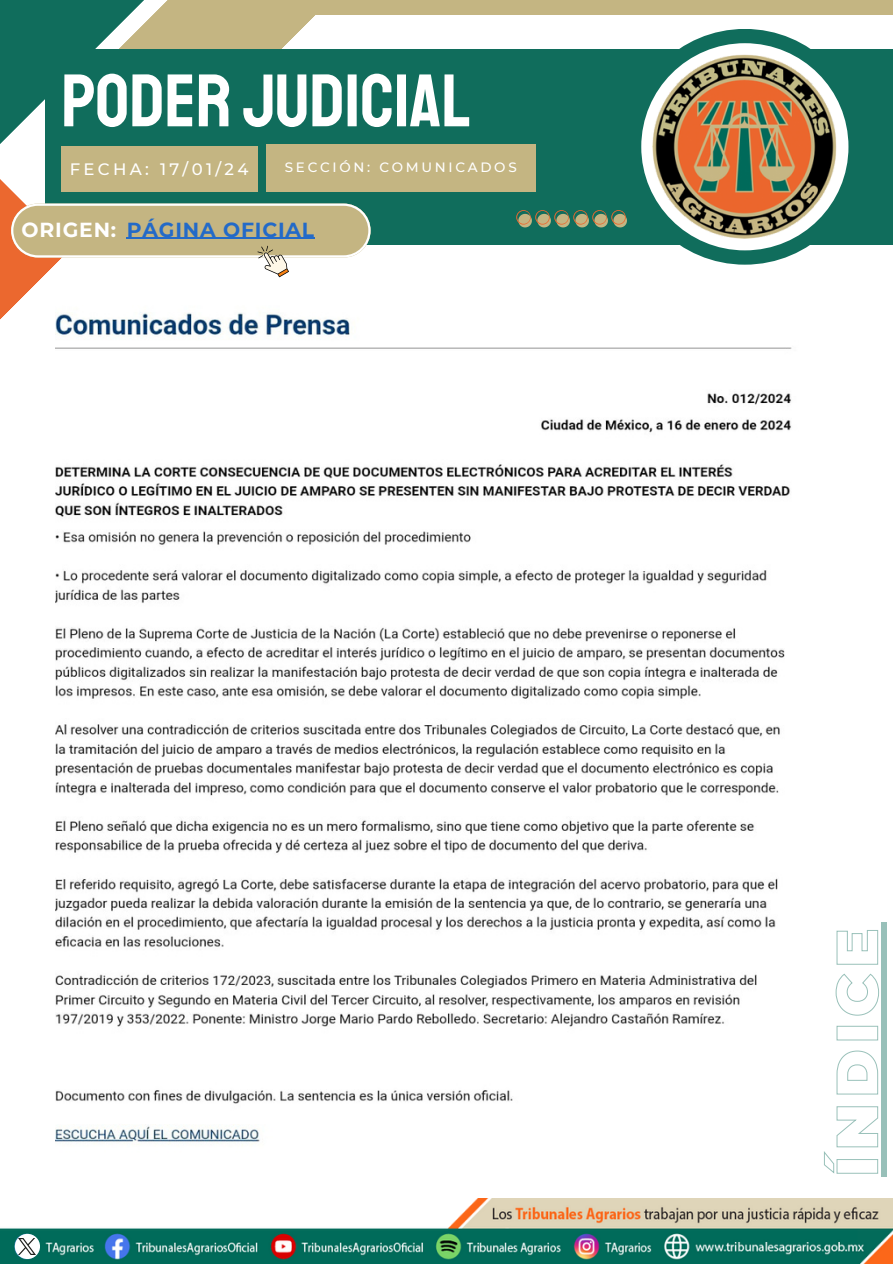
<style>
.page{position:relative;width:893px;height:1264px;background:#fff}
.page>*{position:absolute;margin:0;border:0;box-sizing:border-box;transform-origin:0 0}
.t1{font:74.4px "Staatliches";color:#fff}
.t2{font:700 20.25px "Montserrat";letter-spacing:.04em;color:#236ac8}
.t3{font:700 20.25px "Montserrat";letter-spacing:.04em;color:#fff}
.t4{font:500 16.5px "Montserrat";letter-spacing:.2em;color:#fff}
.t5{font:500 13.5px "Montserrat";letter-spacing:.2em;color:#fff}
</style>
<div class="page">
<img style="left:1px;top:1198px;width:891px;height:65px">
<svg style="left:15px;top:1233px;width:25px;height:25px"></svg>
<img style="left:19px;top:1238px;width:17px;height:16px">
<div style="left:201px;top:0;width:691px;height:15px;background:#c4b582"></div>
<div style="left:45px;top:49px;width:847px;height:195px;background:#106d5c"></div>
<div style="left:627px;top:29px;width:235px;height:236px;background:#106d5c;border-radius:50%"></div>
<div style="left:641px;top:43px;width:207px;height:207px;background:#fff;border-radius:50%"></div>
<img style="left:646px;top:48px;width:197px;height:198px;border-radius:50%">
<svg style="left:516px;top:210px;width:110px;height:17px"></svg>
<div style="left:266px;top:145px;width:269px;height:47px;background:#c4b582"></div>
<svg style="left:0;top:0;width:370px;height:349px"></svg>
<img style="left:56px;top:284px;width:736px;height:861px">
<div style="left:881px;top:922px;width:5px;height:254px;background:#98c0b9"></div>
<svg style="left:824px;top:930px;width:55px;height:244px"></svg>
<hr style="left:127px;top:238px;width:188px;height:1px;background:#236ac8">
<p class="t1" style="left:61px;top:56px;width:411px">PODER JUDICIAL</p>
<p class="t4" style="left:70px;top:159px;width:180px">FECHA: 17/01/24</p>
<p class="t5" style="left:285px;top:159px;width:233px">SECCIÓN: COMUNICADOS</p>
<p class="t3" style="left:22px;top:217px;width:96px">ORIGEN:</p>
<p class="t2" style="left:127px;top:217px;width:189px">PÁGINA OFICIAL</p>
</div>
